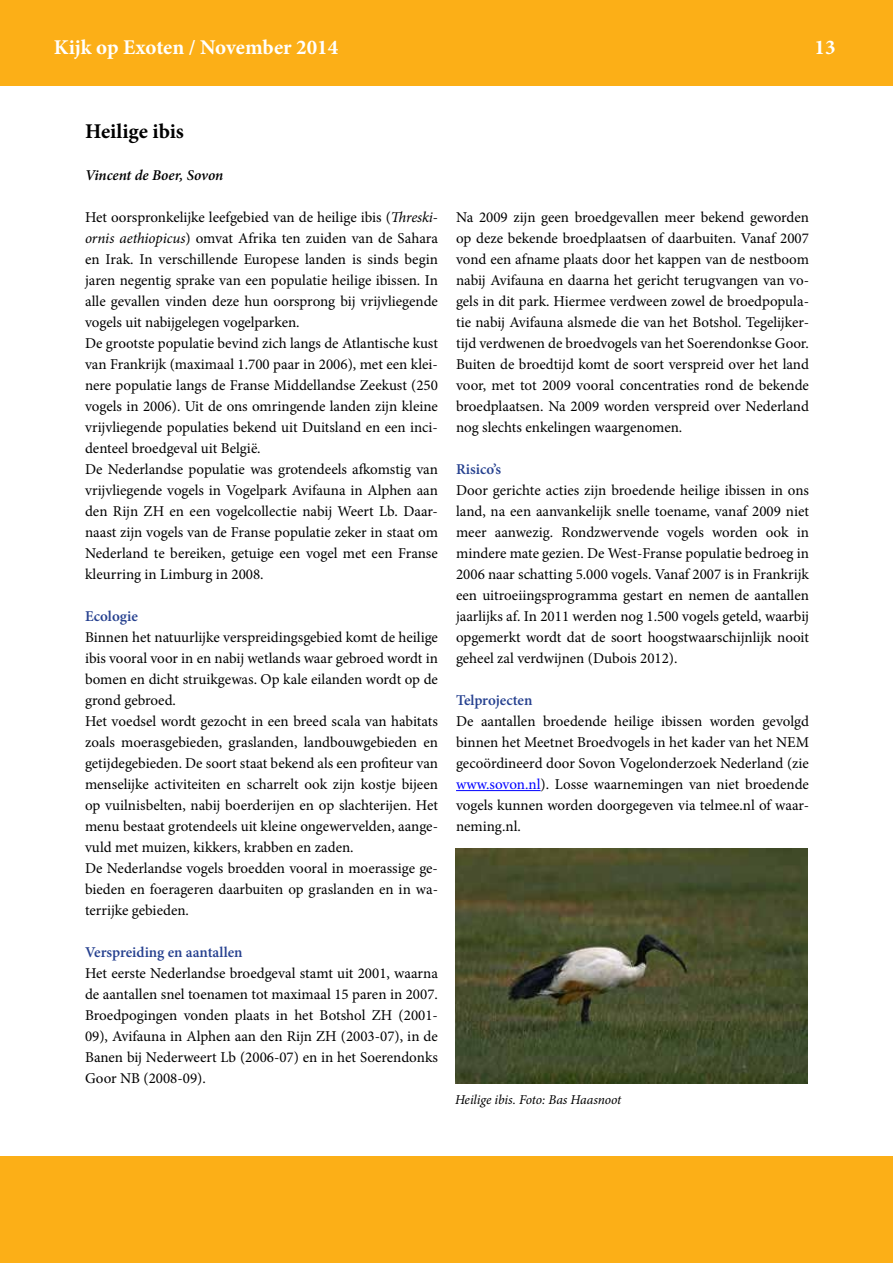
<style>
.page{position:relative;width:893px;height:1263px;background:#fff}
.page>*{position:absolute;margin:0;border:0;box-sizing:border-box;transform-origin:0 0}
.t1{font:700 21px "Minion Pro";letter-spacing:-.005em;color:#fff}
.t2{font:700 21px "Minion Pro";color:#000}
.t3{font:15px/21px "Minion Pro";color:#000;text-align:justify}
.t4{font:600 15px "Minion Pro";color:#25408f}
.t5{font:italic 600 15px "Minion Pro";color:#000}
.t6{font:italic 13.5px "Minion Pro";letter-spacing:-.01em;color:#000}
.s1{font-style:italic}
.s2{color:#00f}
</style>
<div class="page">
<hr style="left:0;top:1157px;width:1px;height:106px;background:#fcaf17">
<hr style="left:0;top:0;width:1px;height:85px;background:#fcaf17">
<div style="left:1px;top:0;width:892px;height:85px;background:#fcaf17"></div>
<div style="left:1px;top:1157px;width:892px;height:106px;background:#fcaf17"></div>
<img style="left:455px;top:849px;width:353px;height:235px">
<hr style="left:456px;top:790px;width:85px;height:1px;background:#00f">
<h1 class="t1" style="left:54px;top:32px;width:286px">Kijk op Exoten / November 2014</h1>
<h1 class="t1" style="left:814px;top:32px;width:22px">13</h1>
<h1 class="t2" style="left:85px;top:116px;width:100px">Heilige ibis</h1>
<p class="t5" style="left:85px;top:165px;width:140px">Vincent de Boer, Sovon</p>
<p class="t3" style="left:85px;top:207px;width:354px;text-align:left">Het oorspronkelijke leefgebied van de heilige ibis (<span class="s1">Threski&shy;ornis aethiopicus</span>) omvat Afrika ten zuiden van de Sahara en Irak. In verschillende Europese landen is sinds begin jaren negentig sprake van een populatie heilige ibissen. In alle gevallen vinden deze hun oorsprong bij vrijvliegende vogels uit nabijgelegen vogelparken.<br>De grootste populatie bevind zich langs de Atlantische kust van Frankrijk (maximaal 1.700 paar in 2006), met een klei&shy;nere populatie langs de Franse Middellandse Zeekust (250 vogels in 2006). Uit de ons omringende landen zijn kleine vrijvliegende populaties bekend uit Duitsland en een inci&shy;denteel broedgeval uit België.<br>De Nederlandse populatie was grotendeels afkomstig van vrijvliegende vogels in Vogelpark Avifauna in Alphen aan den Rijn ZH en een vogelcollectie nabij Weert Lb. Daar&shy;naast zijn vogels van de Franse populatie zeker in staat om Nederland te bereiken, getuige een vogel met een Franse kleurring in Limburg in 2008.</p>
<p class="t4" style="left:85px;top:606px;width:54px">Ecologie</p>
<p class="t3" style="left:85px;top:627px;width:354px;text-align:left">Binnen het natuurlijke verspreidingsgebied komt de heilige ibis vooral voor in en nabij wetlands waar gebroed wordt in bomen en dicht struikgewas. Op kale eilanden wordt op de grond gebroed.<br>Het voedsel wordt gezocht in een breed scala van habitats zoals moerasgebieden, graslanden, landbouwgebieden en getijdegebieden. De soort staat bekend als een profiteur van menselijke activiteiten en scharrelt ook zijn kostje bijeen op vuilnisbelten, nabij boerderijen en op slachterijen. Het menu bestaat grotendeels uit kleine ongewervelden, aange&shy;vuld met muizen, kikkers, krabben en zaden.<br>De Nederlandse vogels broedden vooral in moerassige ge&shy;bieden en foerageren daarbuiten op graslanden en in wa&shy;terrijke gebieden.</p>
<p class="t4" style="left:85px;top:942px;width:159px">Verspreiding en aantallen</p>
<p class="t3" style="left:85px;top:963px;width:354px">Het eerste Nederlandse broedgeval stamt uit 2001, waarna de aantallen snel toenamen tot maximaal 15 paren in 2007.<br>Broedpogingen vonden plaats in het Botshol ZH (2001- 09), Avifauna in Alphen aan den Rijn ZH (2003-07), in de Banen bij Nederweert Lb (2006-07) en in het Soerendonks Goor NB (2008-09).</p>
<p class="t3" style="left:456px;top:207px;width:354px">Na 2009 zijn geen broedgevallen meer bekend geworden op deze bekende broedplaatsen of daarbuiten. Vanaf 2007 vond een afname plaats door het kappen van de nestboom nabij Avifauna en daarna het gericht terugvangen van vo&shy;gels in dit park. Hiermee verdween zowel de broedpopula&shy;tie nabij Avifauna alsmede die van het Botshol. Tegelijker&shy;tijd verdwenen de broedvogels van het Soerendonkse Goor.<br>Buiten de broedtijd komt de soort verspreid over het land voor, met tot 2009 vooral concentraties rond de bekende broedplaatsen. Na 2009 worden verspreid over Nederland nog slechts enkelingen waargenomen.</p>
<p class="t4" style="left:456px;top:459px;width:47px">Risico’s</p>
<p class="t3" style="left:456px;top:480px;width:354px">Door gerichte acties zijn broedende heilige ibissen in ons land, na een aanvankelijk snelle toename, vanaf 2009 niet meer aanwezig. Rondzwervende vogels worden ook in mindere mate gezien. De West-Franse populatie bedroeg in 2006 naar schatting 5.000 vogels. Vanaf 2007 is in Frankrijk een uitroeiingsprogramma gestart en nemen de aantallen jaarlijks af. In 2011 werden nog 1.500 vogels geteld, waarbij opgemerkt wordt dat de soort hoogstwaarschijnlijk nooit geheel zal verdwijnen (Dubois 2012).</p>
<p class="t4" style="left:456px;top:690px;width:78px">Telprojecten</p>
<p class="t3" style="left:456px;top:711px;width:354px">De aantallen broedende heilige ibissen worden gevolgd binnen het Meetnet Broedvogels in het kader van het NEM gecoördineerd door Sovon Vogelonderzoek Nederland (zie <span class="s2">www.sovon.nl</span>). Losse waarnemingen van niet broedende vogels kunnen worden doorgegeven via telmee.nl of waar&shy;neming.nl.</p>
<p class="t6" style="left:455px;top:1090px;width:168px">Heilige ibis. Foto: Bas Haasnoot</p>
</div>
